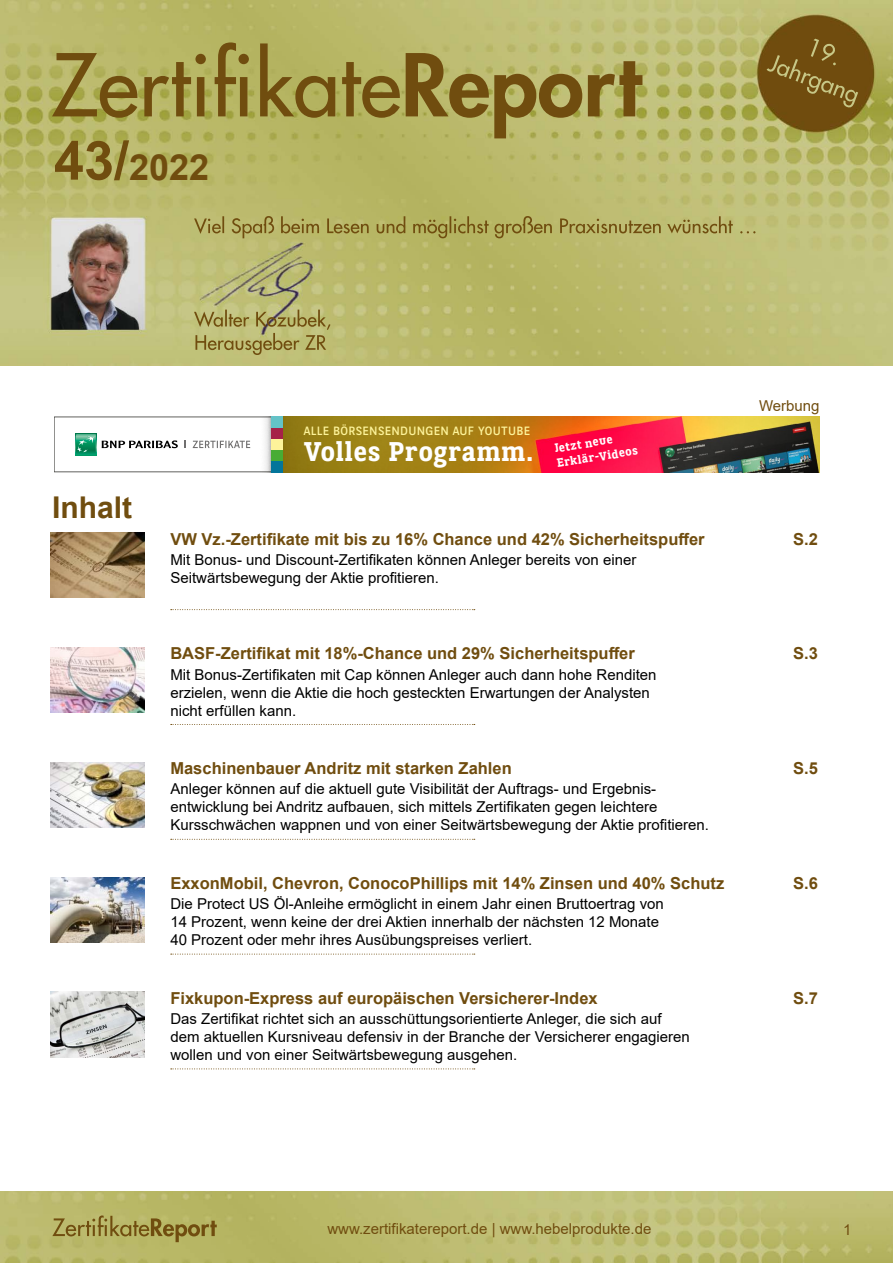
<style>
.page{position:relative;width:893px;height:1263px;background:#fff}
.page>*{position:absolute;margin:0;border:0;box-sizing:border-box;transform-origin:0 0}
.t1{font:700 36px "Arial";color:#704d0f}
.t2{font:700 30px "Arial";color:#704d0f}
.t3{font:700 27px "BNPP Slab Serif";letter-spacing:.03em;color:#fff}
.t4{font:700 16.5px "Arial";color:#704d0f}
.t5{font:15px/18px "Arial";color:#000}
.t6{font:15px "Arial";color:#704d0f}
.t7{font:12px "BNPP Sans";letter-spacing:.025em;color:#fdf39a}
.t8{font:700 12px/15px "BNPP Slab Serif";color:#fff}
.s1{font-size:54px}
</style>
<div class="page">
<img style="left:0;top:0;width:893px;height:366px">
<img style="left:0;top:1192px;width:893px;height:71px">
<img style="left:51px;top:533px;width:93px;height:65px">
<svg style="left:171px;top:609px;width:304px;height:1px"></svg>
<img style="left:51px;top:647px;width:93px;height:66px">
<svg style="left:171px;top:724px;width:304px;height:1px"></svg>
<img style="left:51px;top:762px;width:93px;height:65px">
<svg style="left:171px;top:839px;width:304px;height:1px"></svg>
<img style="left:51px;top:877px;width:93px;height:65px">
<svg style="left:171px;top:954px;width:304px;height:1px"></svg>
<img style="left:51px;top:992px;width:93px;height:65px">
<svg style="left:171px;top:1068px;width:304px;height:1px"></svg>
<img style="left:287px;top:417px;width:532px;height:55px">
<div style="left:54px;top:417px;width:223px;height:55px;border:1px solid #61615e"></div>
<div style="left:259px;top:417px;width:28px;height:55px;background:#000;opacity:.15"></div>
<div style="left:267px;top:417px;width:15px;height:55px;background:#000;opacity:.5"></div>
<div style="left:272px;top:450px;width:11px;height:11px;background:#48ac34"></div>
<div style="left:272px;top:461px;width:11px;height:11px;background:#03759a"></div>
<div style="left:272px;top:439px;width:11px;height:11px;background:#fdf39a"></div>
<div style="left:272px;top:428px;width:11px;height:11px;background:#a62148"></div>
<div style="left:272px;top:417px;width:11px;height:11px;background:#64c2c7"></div>
<svg style="left:102px;top:440px;width:76px;height:8px"></svg>
<svg style="left:193px;top:441px;width:57px;height:7px"></svg>
<div style="left:75px;top:434px;width:21px;height:21px;background:#009f6d"></div>
<svg style="left:75px;top:434px;width:21px;height:20px"></svg>
<h1 class="t1" style="left:54px;top:142px;width:157px"><span class="s1">43/</span>2022</h1>
<h2 class="t2" style="left:52px;top:487px;width:82px">Inhalt</h2>
<p class="t7" style="left:304px;top:422px;width:228px">ALLE BÖRSENSENDUNGEN AUF YOUTUBE</p>
<h3 class="t3" style="left:304px;top:433px;width:231px">Volles Programm.</h3>
<p class="t8" style="left:553px;top:440px;width:83px;rotate:-9deg">Jetzt neue<br>Erklär-Videos</p>
<p class="t4" style="left:170px;top:527px;width:536px">VW Vz.-Zertifikate mit bis zu 16% Chance und 42% Sicherheitspuffer</p>
<p class="t5" style="left:170px;top:550px;width:468px">Mit Bonus- und Discount-Zertifikaten können Anleger bereits von einer<br>Seitwärtsbewegung der Aktie profitieren.</p>
<p class="t4" style="left:170px;top:642px;width:466px">BASF-Zertifikat mit 18%-Chance und 29% Sicherheitspuffer</p>
<p class="t5" style="left:170px;top:665px;width:488px">Mit Bonus-Zertifikaten mit Cap können Anleger auch dann hohe Renditen erzielen, wenn die Aktie die hoch gesteckten Erwartungen der Analysten nicht erfüllen kann.</p>
<p class="t4" style="left:170px;top:757px;width:343px">Maschinenbauer Andritz mit starken Zahlen</p>
<p class="t5" style="left:170px;top:780px;width:540px">Anleger können auf die aktuell gute Visibilität der Auftrags- und Ergebnis&shy;entwicklung bei Andritz aufbauen, sich mittels Zertifikaten gegen leichtere<br>Kursschwächen wappnen und von einer Seitwärtsbewegung der Aktie profitieren.</p>
<p class="t4" style="left:170px;top:872px;width:555px">ExxonMobil, Chevron, ConocoPhillips mit 14% Zinsen und 40% Schutz</p>
<p class="t5" style="left:170px;top:895px;width:495px">Die Protect US Öl-Anleihe ermöglicht in einem Jahr einen Bruttoertrag von<br>14 Prozent, wenn keine der drei Aktien innerhalb der nächsten 12 Monate<br>40 Prozent oder mehr ihres Ausübungspreises verliert.</p>
<p class="t4" style="left:170px;top:986px;width:429px">Fixkupon-Express auf europäischen Versicherer-Index</p>
<p class="t5" style="left:170px;top:1010px;width:521px">Das Zertifikat richtet sich an ausschüttungsorientierte Anleger, die sich auf dem aktuellen Kursniveau defensiv in der Branche der Versicherer engagieren wollen und von einer Seitwärtsbewegung ausgehen.</p>
<p class="t6" style="left:759px;top:395px;width:62px">Werbung</p>
<p class="t4" style="left:793px;top:527px;width:26px">S.2</p>
<p class="t4" style="left:793px;top:642px;width:26px">S.3</p>
<p class="t4" style="left:793px;top:757px;width:26px">S.5</p>
<p class="t4" style="left:793px;top:872px;width:26px">S.6</p>
<p class="t4" style="left:793px;top:986px;width:26px">S.7</p>
<p class="t6" style="left:327px;top:1218px;width:326px">www.zertifikatereport.de | www.hebelprodukte.de</p>
<p class="t6" style="left:843px;top:1219px;width:10px">1</p>
</div>
